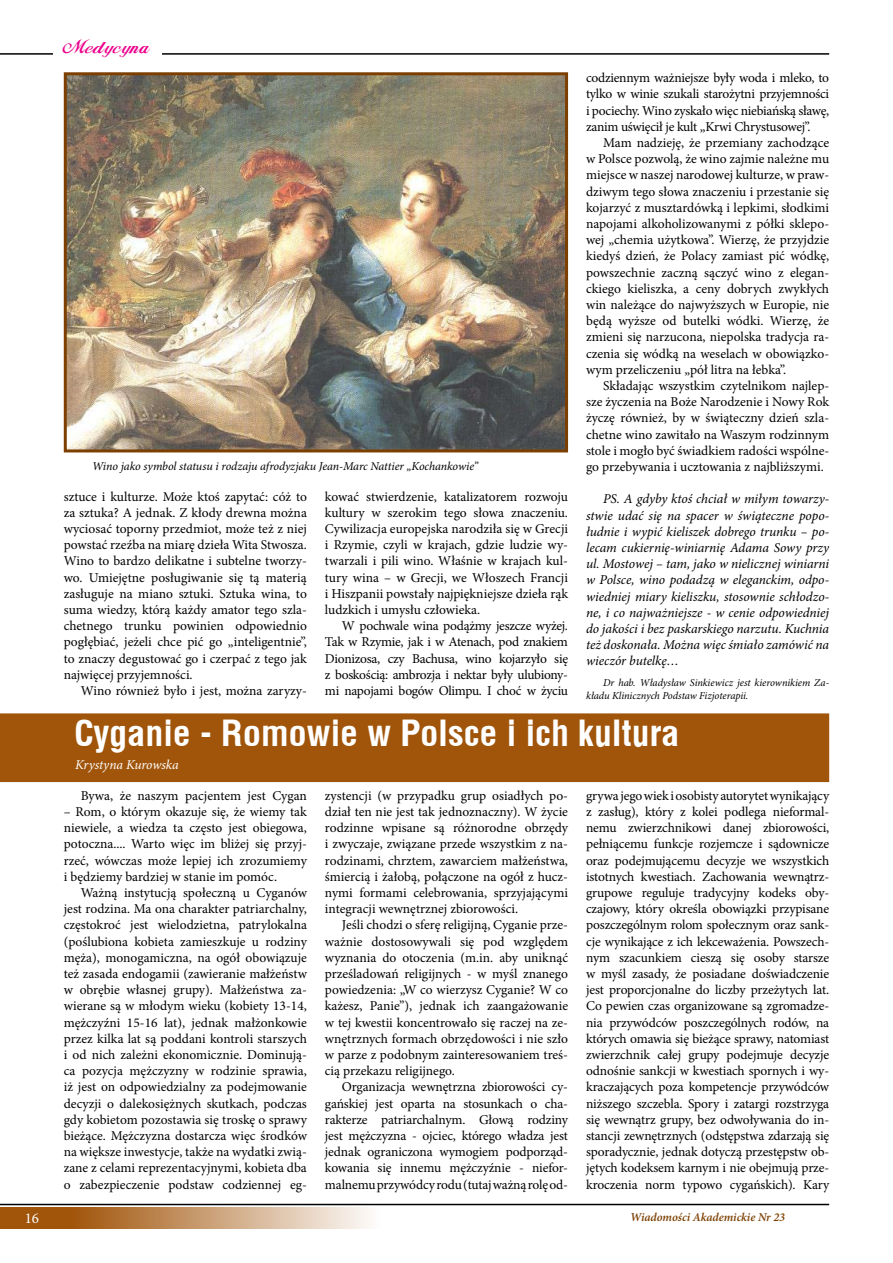
<style>
.page{position:relative;width:893px;height:1263px;background:#fff}
.page>*{position:absolute;margin:0;border:0;box-sizing:border-box;transform-origin:0 0}
.t1{font:700 36px "Switzerland Condpl";color:#fff}
.t2{font:18px "FL Starogrecki 1";color:#ec008c}
.t3{font:15px "Minion Pro";color:#fff}
.t4{font:13.5px/16.2px "Minion Pro";letter-spacing:-.005em;color:#000;text-align:justify}
.t5{font:italic 13.5px/16.2px "Minion Pro";letter-spacing:-.005em;color:#000;text-align:justify}
.t6{font:italic 13.5px "Minion Pro";letter-spacing:-.01em;color:#fff}
.t7{font:italic 12px "Minion Pro";letter-spacing:-.01em;color:#000}
.t8{font:italic 600 12px "Minion Pro";letter-spacing:-.005em;color:#7c3f00}
.t9{font:italic 10.5px/12.6px "Minion Pro";letter-spacing:-.005em;color:#000}
</style>
<div class="page">
<svg style="left:4px;top:1208px;width:366px;height:21px;background:#c5976a"></svg>
<hr style="left:0;top:1204px;width:829px;height:1px;background:#000">
<hr style="left:0;top:53px;width:829px;height:2px;background:#000">
<hr style="left:0;top:1208px;width:4px;height:21px;background:#a1550b">
<div style="left:0;top:713px;width:829px;height:69px;background:#a1550b"></div>
<img style="left:68px;top:76px;width:496px;height:372px">
<div style="left:64px;top:72px;width:504px;height:380px;border:3px solid #7c3f00"></div>
<div style="left:54px;top:43px;width:108px;height:21px;background:#fff"></div>
<h2 class="t2" style="left:62px;top:37px;width:87px">Medycyna</h2>
<p class="t7" style="left:92px;top:458px;width:388px">Wino jako symbol statusu i rodzaju afrodyzjaku Jean-Marc Nattier „Kochankowie”</p>
<p class="t4" style="left:64px;top:488px;width:245px">sztuce i kulturze. Może ktoś zapytać: cóż to za sztuka? A jednak. Z kłody drewna można wyciosać toporny przedmiot, może też z niej powstać rzeźba na miarę dzieła Wita Stwosza.<br>Wino to bardzo delikatne i subtelne tworzy&shy;wo. Umiejętne posługiwanie się tą materią zasługuje na miano sztuki. Sztuka wina, to suma wiedzy, którą każdy amator tego szla&shy;chetnego trunku powinien odpowiednio pogłębiać, jeżeli chce pić go „inteligentnie”, to znaczy degustować go i czerpać z tego jak najwięcej przyjemności.</p>
<p class="t4" style="left:81px;top:683px;width:228px">Wino również było i jest, można zaryzy-</p>
<p class="t4" style="left:325px;top:488px;width:245px">kować stwierdzenie, katalizatorem rozwoju kultury w szerokim tego słowa znaczeniu.<br>Cywilizacja europejska narodziła się w Grecji i Rzymie, czyli w krajach, gdzie ludzie wy&shy;twarzali i pili wino. Właśnie w krajach kul&shy;tury wina – w Grecji, we Włoszech Francji i Hiszpanii powstały najpiękniejsze dzieła rąk ludzkich i umysłu człowieka.</p>
<p class="t4" style="left:325px;top:618px;width:245px;text-indent:17px">W pochwale wina podążmy jeszcze wyżej.<br>Tak w Rzymie, jak i w Atenach, pod znakiem Dionizosa, czy Bachusa, wino kojarzyło się z boskością: ambrozja i nektar były ulubiony&shy;mi napojami bogów Olimpu. I choć w życiu</p>
<p class="t4" style="left:586px;top:70px;width:245px">codziennym ważniejsze były woda i mleko, to tylko w winie szukali starożytni przyjemności i pociechy. Wino zyskało więc niebiańską sławę, zanim uświęcił je kult „Krwi Chrystusowej”.</p>
<p class="t4" style="left:586px;top:135px;width:245px;text-indent:17px">Mam nadzieję, że przemiany zachodzące w Polsce pozwolą, że wino zajmie należne mu miejsce w naszej narodowej kulturze, w praw&shy;dziwym tego słowa znaczeniu i przestanie się kojarzyć z musztardówką i lepkimi, słodkimi napojami alkoholizowanymi z półki sklepo&shy;wej „chemia użytkowa”. Wierzę, że przyjdzie kiedyś dzień, że Polacy zamiast pić wódkę, powszechnie zaczną sączyć wino z elegan&shy;ckiego kieliszka, a ceny dobrych zwykłych win należące do najwyższych w Europie, nie będą wyższe od butelki wódki. Wierzę, że zmieni się narzucona, niepolska tradycja ra&shy;czenia się wódką na weselach w obowiązko&shy;wym przeliczeniu „pół litra na łebka”.</p>
<p class="t4" style="left:586px;top:378px;width:245px;text-indent:17px">Składając wszystkim czytelnikom najlep&shy;sze życzenia na Boże Narodzenie i Nowy Rok życzę również, by w świąteczny dzień szla&shy;chetne wino zawitało na Waszym rodzinnym stole i mogło być świadkiem radości wspólne&shy;go przebywania i ucztowania z najbliższymi.</p>
<p class="t5" style="left:586px;top:491px;width:245px;text-indent:17px">PS. A gdyby ktoś chciał w miłym towarzy&shy;stwie udać się na spacer w świąteczne popo&shy;łudnie i wypić kieliszek dobrego trunku – po&shy;lecam cukiernię-winiarnię Adama Sowy przy ul. Mostowej – tam, jako w nielicznej winiarni w Polsce, wino podadzą w eleganckim, odpo&shy;wiedniej miary kieliszku, stosownie schłodzo&shy;ne, i co najważniejsze - w cenie odpowiedniej do jakości i bez paskarskiego narzutu. Kuchnia też doskonała. Można więc śmiało zamówić na wieczór butelkę…</p>
<p class="t9" style="left:586px;top:677px;width:245px;text-indent:17px">Dr hab. Władysław Sinkiewicz jest kierownikiem Za&shy;kładu Klinicznych Podstaw Fizjoterapii.</p>
<h1 class="t1" style="left:74px;top:711px;width:607px">Cyganie - Romowie w Polsce i ich kultura</h1>
<p class="t6" style="left:75px;top:755px;width:105px">Krystyna Kurowska</p>
<p class="t4" style="left:81px;top:787px;width:228px">Bywa, że naszym pacjentem jest Cygan</p>
<p class="t4" style="left:64px;top:803px;width:245px">– Rom, o którym okazuje się, że wiemy tak niewiele, a wiedza ta często jest obiegowa, potoczna.... Warto więc im bliżej się przyj&shy;rzeć, wówczas może lepiej ich zrozumiemy i będziemy bardziej w stanie im pomóc.</p>
<p class="t4" style="left:64px;top:884px;width:245px;text-indent:17px">Ważną instytucją społeczną u Cyganów jest rodzina. Ma ona charakter patriarchalny, częstokroć jest wielodzietna, patrylokalna (poślubiona kobieta zamieszkuje u rodziny męża), monogamiczna, na ogół obowiązuje też zasada endogamii (zawieranie małżeństw w obrębie własnej grupy). Małżeństwa za&shy;wierane są w młodym wieku (kobiety 1 3-1 4, mężczyźni 1 5-1 6 lat), jednak małżonkowie przez kilka lat są poddani kontroli starszych i od nich zależni ekonomicznie. Dominują&shy;ca pozycja mężczyzny w rodzinie sprawia, iż jest on odpowiedzialny za podejmowanie decyzji o dalekosiężnych skutkach, podczas gdy kobietom pozostawia się troskę o sprawy bieżące. Mężczyzna dostarcza więc środków na większe inwestycje, także na wydatki zwią&shy;zane z celami reprezentacyjnymi, kobieta dba o zabezpieczenie podstaw codziennej eg-</p>
<p class="t4" style="left:325px;top:787px;width:245px">zystencji (w przypadku grup osiadłych po&shy;dział ten nie jest tak jednoznaczny). W życie rodzinne wpisane są różnorodne obrzędy i zwyczaje, związane przede wszystkim z na&shy;rodzinami, chrztem, zawarciem małżeństwa, śmiercią i żałobą, połączone na ogół z hucz&shy;nymi formami celebrowania, sprzyjającymi integracji wewnętrznej zbiorowości.</p>
<p class="t4" style="left:325px;top:917px;width:245px;text-indent:17px">Jeśli chodzi o sferę religijną, Cyganie prze&shy;ważnie dostosowywali się pod względem wyznania do otoczenia (m.in. aby uniknąć prześladowań religijnych - w myśl znanego powiedzenia: „W co wierzysz Cyganie? W co każesz, Panie”), jednak ich zaangażowanie w tej kwestii koncentrowało się raczej na ze&shy;wnętrznych formach obrzędowości i nie szło w parze z podobnym zainteresowaniem treś&shy;cią przekazu religijnego.</p>
<p class="t4" style="left:325px;top:1079px;width:245px;text-indent:17px">Organizacja wewnętrzna zbiorowości cy&shy;gańskiej jest oparta na stosunkach o cha&shy;rakterze patriarchalnym. Głową rodziny jest mężczyzna - ojciec, którego władza jest jednak ograniczona wymogiem podporząd&shy;kowania się innemu mężczyźnie - niefor&shy;malnemu przywódcy rodu (tutaj ważną rolę od-</p>
<p class="t4" style="left:586px;top:787px;width:245px">grywa jego wiek i osobisty autorytet wynikający z zasług), który z kolei podlega nieformal&shy;nemu zwierzchnikowi danej zbiorowości, pełniącemu funkcje rozjemcze i sądownicze oraz podejmującemu decyzje we wszystkich istotnych kwestiach. Zachowania wewnątrz&shy;grupowe reguluje tradycyjny kodeks oby&shy;czajowy, który określa obowiązki przypisane poszczególnym rolom społecznym oraz sank&shy;cje wynikające z ich lekceważenia. Powszech&shy;nym szacunkiem cieszą się osoby starsze w myśl zasady, że posiadane doświadczenie jest proporcjonalne do liczby przeżytych lat.<br>Co pewien czas organizowane są zgromadze&shy;nia przywódców poszczególnych rodów, na których omawia się bieżące sprawy, natomiast zwierzchnik całej grupy podejmuje decyzje odnośnie sankcji w kwestiach spornych i wy&shy;kraczających poza kompetencje przywódców niższego szczebla. Spory i zatargi rozstrzyga się wewnątrz grupy, bez odwoływania do in&shy;stancji zewnętrznych (odstępstwa zdarzają się sporadycznie, jednak dotyczą przestępstw ob&shy;jętych kodeksem karnym i nie obejmują prze&shy;kroczenia norm typowo cygańskich). Kary</p>
<p class="t3" style="left:25px;top:1208px;width:16px">16</p>
<p class="t8" style="left:630px;top:1210px;width:156px">Wiadomości Akademickie Nr 23</p>
</div>
